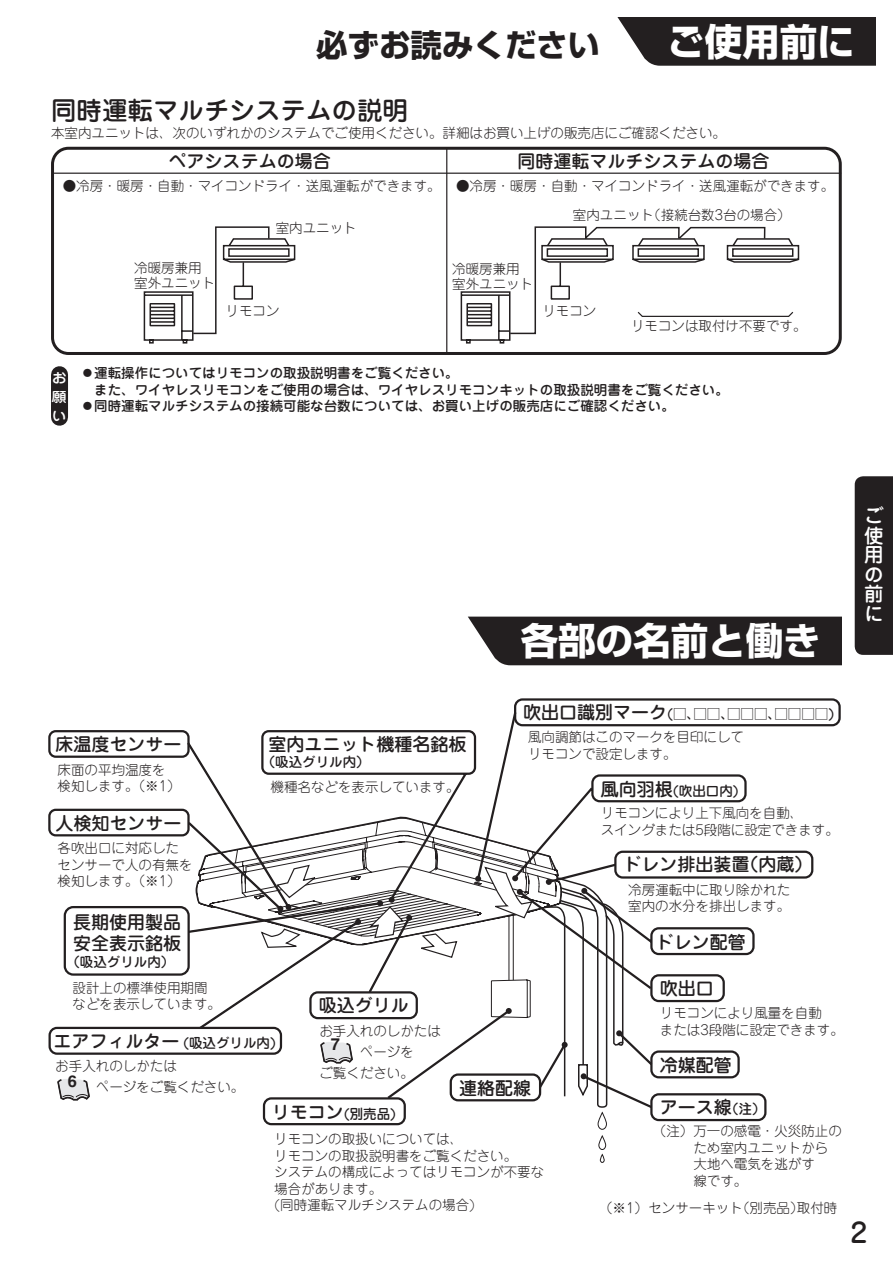
<style>
.page{position:relative;width:893px;height:1263px;background:#fff}
.page>*{position:absolute;margin:0;border:0;box-sizing:border-box;transform-origin:0 0}
.t1{font:700 37.5px "Shin Go Pro";color:#fff}
.t2{font:700 31.5px "Shin Go Pro";color:#231f20}
.t3{font:500 27px "Jun 34 Pro";color:#231f20}
.t4{font:500 25.5px "Jun 34 Pro";color:#231f20}
.t5{font:500 19.5px/19.5px "Jun 34 Pro";color:#fff;text-align:justify}
.t6{font:18px/21px "Jun 34 Pro Medium 90 pv RKSJ H";color:#231f20}
.t7{font:700 16.5px "Helvetica LT Com";color:#231f20}
.t8{font:13.5px/16.5px "Jun 101 Pro Light 90 pv RKSJ H";color:#231f20}
.t9{font:500 13.5px/16.5px "Jun 34 Pro";color:#231f20}
.t10{font:13.5px "Jun 34 Pro Medium 90 pv RKSJ H";color:#231f20}
.t11{font:300 13.5px "Jun 101 Pro";color:#231f20}
.t12{font:500 13.5px/18.9px "Jun 34 Pro";color:#fff;text-align:justify;scale:1.11 1}
.s1{font-size:18px}
.s2{font-size:13.5px}
</style>
<div class="page">
<hr style="left:53px;top:173px;width:788px;height:1px;background:#231f20">
<div style="left:51px;top:147px;width:791px;height:208px;border:3px solid #231f20;border-radius:16px"></div>
<hr style="left:446px;top:148px;width:1px;height:205px;background:#231f20">
<svg style="left:143px;top:226px;width:657px;height:118px"></svg>
<svg style="left:51px;top:375px;width:17px;height:42px"></svg>
<svg style="left:514px;top:698px;width:327px;height:29px"></svg>
<div style="left:49px;top:1027px;width:233px;height:28px;border:2px solid #231f20;border-radius:7px"></div>
<div style="left:48px;top:809px;width:142px;height:27px;border:2px solid #231f20;border-radius:6px"></div>
<div style="left:48px;top:730px;width:142px;height:28px;border:2px solid #231f20;border-radius:6px"></div>
<div style="left:64px;top:906px;width:126px;height:70px;border:2px solid #231f20;border-radius:9px"></div>
<svg style="left:185px;top:710px;width:629px;height:453px"></svg>
<svg style="left:57px;top:1079px;width:33px;height:21px"></svg>
<div style="left:855px;top:476px;width:38px;height:179px;background:#231f20"></div>
<div style="left:468px;top:617px;width:374px;height:48px;background:#231f20"></div>
<svg style="left:617px;top:17px;width:259px;height:49px"></svg>
<h2 class="t2" style="left:316px;top:20px;width:285px">必ずお読みください</h2>
<h1 class="t1" style="left:667px;top:12px;width:189px">ご使用前に</h1>
<h3 class="t4" style="left:51px;top:90px;width:358px">同時運転マルチシステムの説明</h3>
<p class="t11" style="left:51px;top:122px;width:676px">本室内ユニットは、次のいずれかのシステムでご使用ください。詳細はお買い上げの販売店にご確認ください。</p>
<h3 class="t6" style="left:169px;top:149px;width:163px">ペアシステムの場合</h3>
<h3 class="t6" style="left:517px;top:149px;width:253px">同時運転マルチシステムの場合</h3>
<p class="t8" style="left:63px;top:176px;width:773px">●冷房・暖房・自動・マイコンドライ・送風運転ができます。 ●冷房・暖房・自動・マイコンドライ・送風運転ができます。</p>
<p class="t8" style="left:134px;top:258px;width:83px;line-height:15px">冷暖房兼用室外ユニット</p>
<p class="t8" style="left:276px;top:218px;width:82px">室内ユニット</p>
<p class="t8" style="left:226px;top:301px;width:55px">リモコン</p>
<p class="t8" style="left:573px;top:205px;width:219px">室内ユニット（接続台数3台の場合）</p>
<p class="t8" style="left:452px;top:259px;width:82px;line-height:15px">冷暖房兼用室外ユニット</p>
<p class="t8" style="left:542px;top:301px;width:55px">リモコン</p>
<p class="t8" style="left:631px;top:316px;width:177px">リモコンは取付け不要です。</p>
<p class="t12" style="left:52px;top:367px;width:20px">お願い</p>
<p class="t9" style="left:81px;top:363px;width:649px">◦運転操作についてはリモコンの取扱説明書をご覧ください。<br>　また、ワイヤレスリモコンをご使用の場合は、ワイヤレスリモコンキットの取扱説明書をご覧ください。◦同時運転マルチシステムの接続可能な台数については、お買い上げの販売店にご確認ください。</p>
<h1 class="t1" style="left:521px;top:611px;width:301px">各部の名前と働き</h1>
<h3 class="t5" style="left:864px;top:504px;width:31px">ご使用の前に</h3>
<h3 class="t6" style="left:56px;top:732px;width:128px">床温度センサー</h3>
<p class="t8" style="left:58px;top:760px;width:125px">床面の平均温度を検知します。（※1）</p>
<h3 class="t6" style="left:56px;top:810px;width:127px">人検知センサー</h3>
<p class="t8" style="left:58px;top:838px;width:136px">各吹出口に対応したセンサーで人の有無を検知します。（※1）</p>
<h3 class="t6" style="left:73px;top:910px;width:109px">長期使用製品安全表示銘板</h3>
<p class="t10" style="left:66px;top:951px;width:109px">（吸込グリル内）</p>
<h3 class="t6" style="left:269px;top:732px;width:200px">室内ユニット機種名銘板</h3>
<p class="t10" style="left:262px;top:752px;width:109px">（吸込グリル内）</p>
<p class="t8" style="left:271px;top:777px;width:190px">機種名などを表示しています。</p>
<p class="t10" style="left:523px;top:703px;width:313px"><span class="s1">吹出口識別マーク</span>(□、□□、□□□、□□□□)</p>
<p class="t8" style="left:528px;top:727px;width:217px">風向調節はこのマークを目印にして</p>
<p class="t8" style="left:528px;top:744px;width:150px">リモコンで設定します。</p>
<p class="t10" style="left:601px;top:780px;width:139px"><span class="s1">風向羽根</span>(吹出口内)</p>
<p class="t8" style="left:601px;top:803px;width:240px">リモコンにより上下風向を自動、<br>スイングまたは5段階に設定できます。</p>
<h3 class="t6" style="left:623px;top:852px;width:190px">ドレン排出装置（内蔵）</h3>
<p class="t8" style="left:628px;top:880px;width:163px">冷房運転中に取り除かれた室内の水分を排出します。</p>
<h3 class="t6" style="left:656px;top:930px;width:91px">ドレン配管</h3>
<p class="t8" style="left:73px;top:978px;width:150px">設計上の標準使用期間などを表示しています。</p>
<p class="t10" style="left:54px;top:1032px;width:224px"><span class="s1">エアフィルター</span> (吸込グリル内)</p>
<p class="t8" style="left:55px;top:1054px;width:191px;line-height:21px">お手入れのしかたは<br>　　　ページをご覧ください。</p>
<p class="t7" style="left:68px;top:1075px;width:11px">6</p>
<h3 class="t6" style="left:319px;top:993px;width:91px">吸込グリル</h3>
<p class="t8" style="left:319px;top:1019px;width:123px;line-height:21px">お手入れのしかたは　　　ページを<br>ご覧ください。</p>
<p class="t7" style="left:331px;top:1038px;width:11px">7</p>
<h3 class="t6" style="left:459px;top:1075px;width:73px">連絡配線</h3>
<h3 class="t6" style="left:660px;top:976px;width:55px">吹出口</h3>
<p class="t8" style="left:660px;top:1003px;width:186px">リモコンにより風量を自動<br>または3段階に設定できます。</p>
<h3 class="t6" style="left:660px;top:1052px;width:73px">冷媒配管</h3>
<p class="t10" style="left:272px;top:1103px;width:126px"><span class="s1">リモコン</span>(別売品)</p>
<h3 class="t6" style="left:660px;top:1095px;width:107px">アース線<span class="s2">（注）</span></h3>
<p class="t8" style="left:274px;top:1129px;width:271px">リモコンの取扱いについては、<br>リモコンの取扱説明書をご覧ください。<br>システムの構成によってはリモコンが不要な場合があります。<br>(同時運転マルチシステムの場合)</p>
<p class="t8" style="left:693px;top:1121px;width:150px;text-indent:-40px">（注）万一の感電・火災防止のため室内ユニットから大地へ電気を逃がす<br>線です。</p>
<p class="t8" style="left:599px;top:1198px;width:240px">（※1）センサーキット（別売品）取付時</p>
<h3 class="t3" style="left:850px;top:1211px;width:19px">2</h3>
</div>
